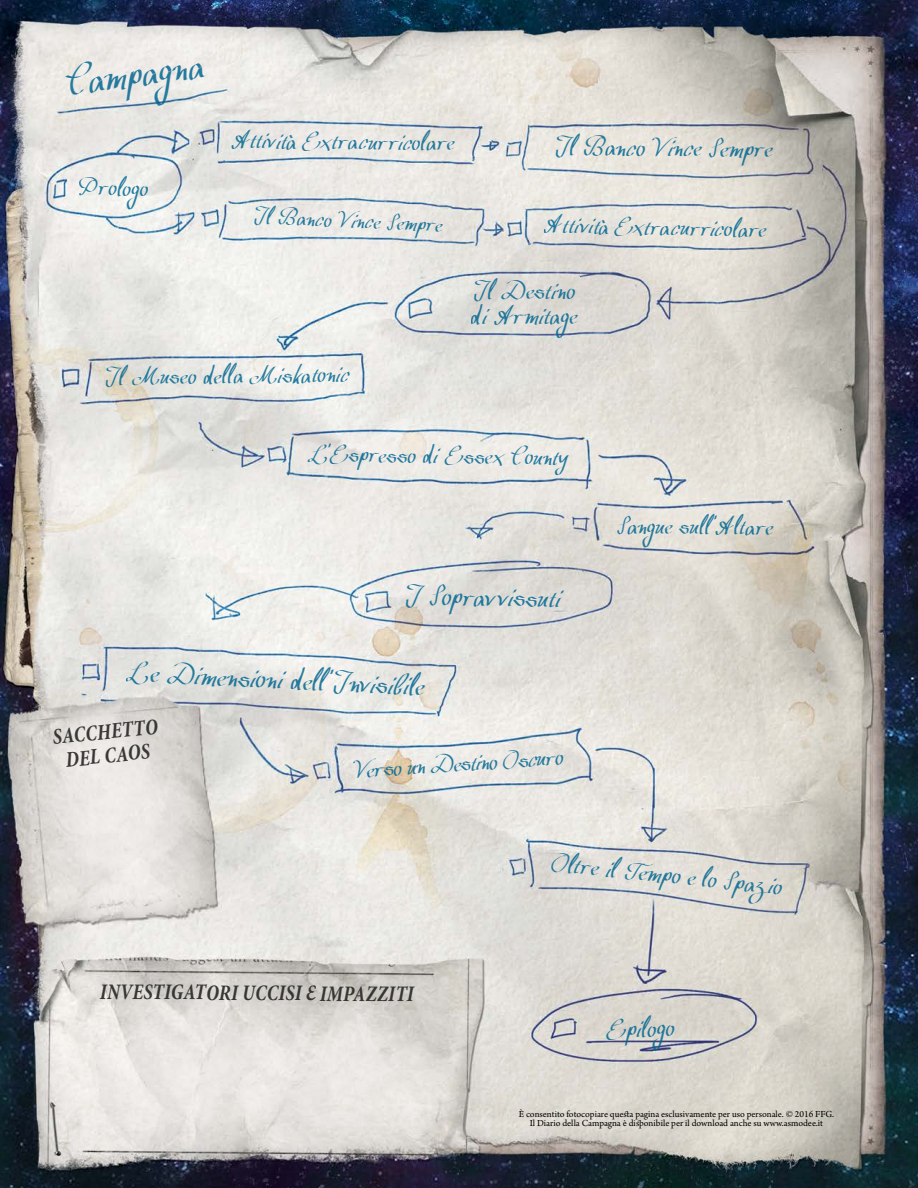
<style>
.page{position:relative;width:918px;height:1188px;background:#fff}
.page>*{position:absolute;margin:0;border:0;box-sizing:border-box;transform-origin:0 0}
.t1{font:34.2px "Wolgast Script";color:#006590}
.t2{font:24.6px "Wolgast Script";color:#006590}
.t3{font:24.3px "Wolgast Script";color:#006590}
.t4{font:italic 700 condensed 22.5px/24px "Minion Pro";letter-spacing:.01em;color:#2a2c2a;text-align:center;scale:.9 1}
.t5{font:22.5px "Wolgast Script";color:#006590}
.t6{font:22.05px "Wolgast Script";color:#006590}
.t7{font:21.9px/25px "Wolgast Script";letter-spacing:-.005em;color:#006590}
.t8{font:21px "Wolgast Script";letter-spacing:-.005em;color:#006590}
.t9{font:19.5px "Wolgast Script";color:#006590}
.t10{font:9.75px/9px "Arno Pro";color:#000;text-align:center}
</style>
<div class="page">
<img style="left:0;top:0;width:918px;height:1188px">
<h1 class="t1" style="left:63px;top:62px;width:140px;rotate:-7deg">Campagna</h1>
<h3 class="t8" style="left:79px;top:174px;width:71px;rotate:1deg">Prologo</h3>
<h3 class="t8" style="left:232px;top:127px;width:225px;rotate:1deg">Attività Extracurricolare</h3>
<h3 class="t9" style="left:255px;top:204px;width:191px;rotate:3deg">Il Banco Vince Sempre</h3>
<h3 class="t8" style="left:105px;top:365px;width:246px;rotate:-1deg">Il Museo della Miskatonic</h3>
<h3 class="t5" style="left:555px;top:132px;width:220px;rotate:1deg">Il Banco Vince Sempre</h3>
<h3 class="t8" style="left:544px;top:212px;width:224px;rotate:1deg">Attività Extracurricolare</h3>
<h3 class="t7" style="left:471px;top:278px;width:109px">Il Destino di Armitage</h3>
<h3 class="t8" style="left:308px;top:441px;width:262px;rotate:1deg">L’Espresso di Essex County</h3>
<h3 class="t3" style="left:406px;top:581px;width:157px;rotate:1deg">I Sopravvissuti</h3>
<h2 class="t2" style="left:127px;top:657px;width:301px;rotate:3deg">Le Dimensioni dell’Invisibile</h2>
<h3 class="t4" style="left:52px;top:725px;width:119px;rotate:-6deg">SACCHETTO<br>DEL CAOS</h3>
<h3 class="t8" style="left:352px;top:758px;width:212px;rotate:-4deg">Verso un Destino Oscuro</h3>
<h3 class="t8" style="left:617px;top:514px;width:158px">Sangue sull’Altare</h3>
<h3 class="t4" style="left:100px;top:981px;width:350px">INVESTIGATORI UCCISI E IMPAZZITI</h3>
<h3 class="t6" style="left:553px;top:849px;width:234px;rotate:6deg">Oltre il Tempo e lo Spazio</h3>
<h3 class="t5" style="left:606px;top:1016px;width:71px;rotate:-2deg">Epilogo</h3>
<p class="t10" style="left:519px;top:1110px;width:317px">È consentito fotocopiare questa pagina esclusivamente per uso personale. © 2016 FFG.<br>Il Diario della Campagna è disponibile per il download anche su www.asmodee.it</p>
</div>
